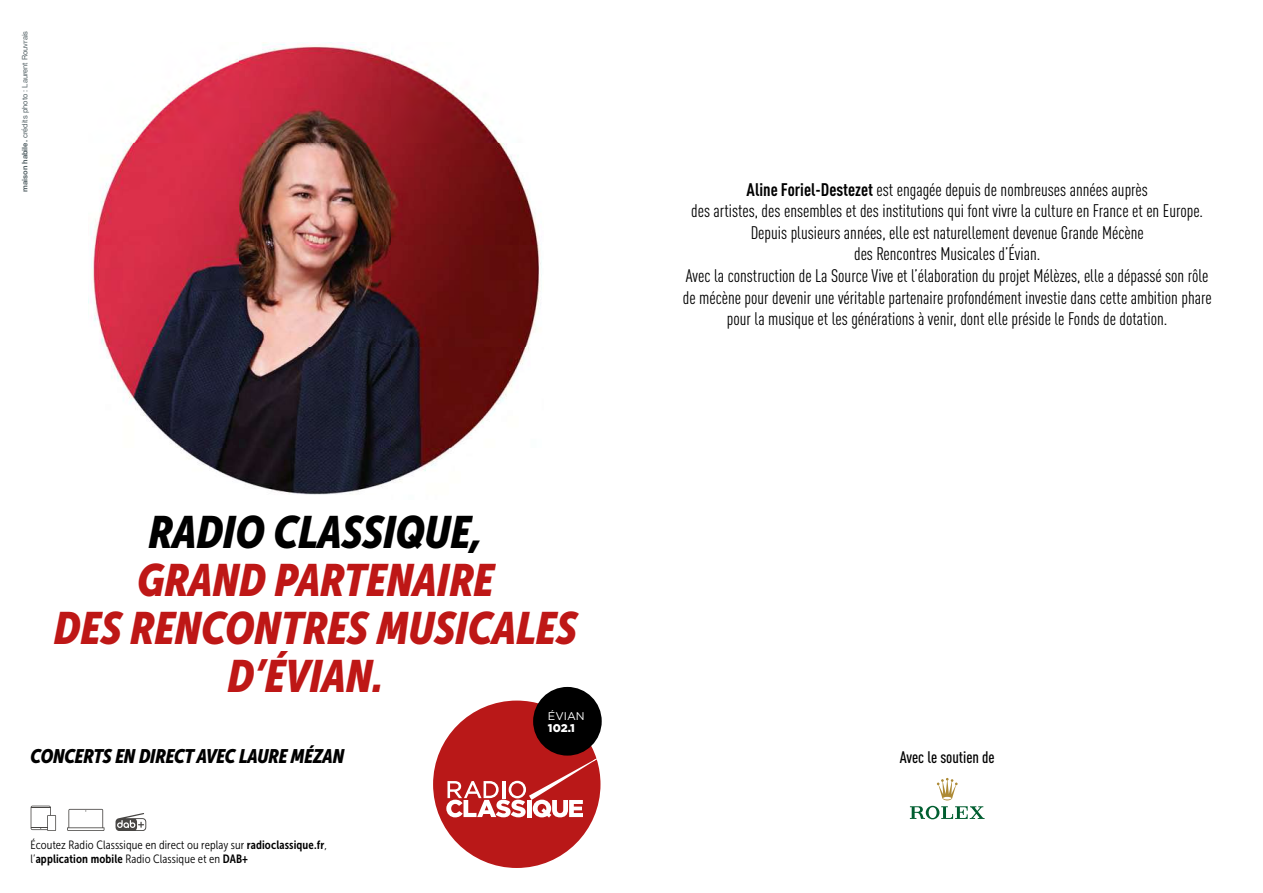
<style>
.page{position:relative;width:1263px;height:893px;background:#fff}
.page>*{position:absolute;margin:0;border:0;box-sizing:border-box;transform-origin:0 0}
.t1{font:italic 45px/48px "Museo Sans Cond 900";color:#be1716;text-align:center}
.t2{font:italic 45px "Museo Sans Cond 900";color:#000}
.t3{font:italic 19.5px "Museo Sans Cond 900";letter-spacing:-.01em;color:#000}
.t4{font:condensed 18px/21.6px "DIN Pro";color:#000;text-align:center}
.t5{font:500 condensed 16.5px "DIN Pro";color:#000}
.t6{font:12px "Museo Sans Cond 300";letter-spacing:.01em;color:#000}
.t7{font:12px "Museo Sans Cond 700";letter-spacing:.01em;color:#000}
.t8{font:11.25px "Gotham";color:#fff}
.t9{font:900 11.25px "Gotham";color:#fff}
.t10{font:7.5px "Helvetica Neue";color:#566367}
.s1{font-weight:700}
.s2{color:#fff}
.s3{font-family:"Museo Sans Cond 700"}
.s4{font-family:"Museo Sans Cond 300"}
</style>
<div class="page">
<svg style="left:937px;top:778px;width:21px;height:22px"></svg>
<svg style="left:910px;top:806px;width:74px;height:13px"></svg>
<img style="left:88px;top:42px;width:454px;height:453px">
<svg style="left:67px;top:809px;width:37px;height:22px"></svg>
<svg style="left:31px;top:806px;width:25px;height:25px"></svg>
<svg style="left:116px;top:813px;width:30px;height:18px"></svg>
<svg style="left:433px;top:701px;width:167px;height:167px"></svg>
<div style="left:533px;top:687px;width:69px;height:69px;background:#000;border-radius:50%"></div>
<p class="t10" style="left:19px;top:192px;width:163px;rotate:-90deg"><span class="s1">maison habile.</span> crédits photo : Laurent Rouvrais</p>
<h1 class="t2" style="left:149px;top:507px;width:335px">RADIO CLASSIQUE,</h1>
<h1 class="t1" style="left:54px;top:556px;width:524px">GRAND PARTENAIRE<br>DES RENCONTRES MUSICALES<br>D’ÉVIAN. <span class="s2">.</span></h1>
<p class="t8" style="left:548px;top:709px;width:38px">ÉVIAN</p>
<p class="t9" style="left:548px;top:720px;width:29px">102.1</p>
<p class="t3" style="left:31px;top:745px;width:315px">CONCERTS EN DIRECT AVEC LAURE MÉZAN</p>
<p class="t6" style="left:31px;top:839px;width:298px">Écoutez Radio Classsique en direct ou replay sur <span class="s3">radioclassique.fr</span>,</p>
<p class="t7" style="left:31px;top:852px;width:219px"><span class="s4">l’</span>application mobile <span class="s4">Radio Classique et en</span> DAB+</p>
<p class="t4" style="left:683px;top:177px;width:530px"><span class="s1">Aline Foriel-Destezet</span> est engagée depuis de nombreuses années auprès<br>des artistes, des en sembles et des institutions qui font vivre la culture en France et en Europe.<br>Depuis plusieurs années, elle est naturellement devenue Grande Mécène<br>des Rencontres Musicales d’Évian.<br>Avec la construction de La Source Vive et l’élaboration du projet Mélèzes, elle a dépassé son rôle de mécène pour devenir une véritable partenaire profondément investie dans cette ambition phare pour la musique et les générations à venir, dont elle préside le Fonds de dotation.</p>
<p class="t5" style="left:900px;top:745px;width:97px">Avec le soutien de</p>
</div>
